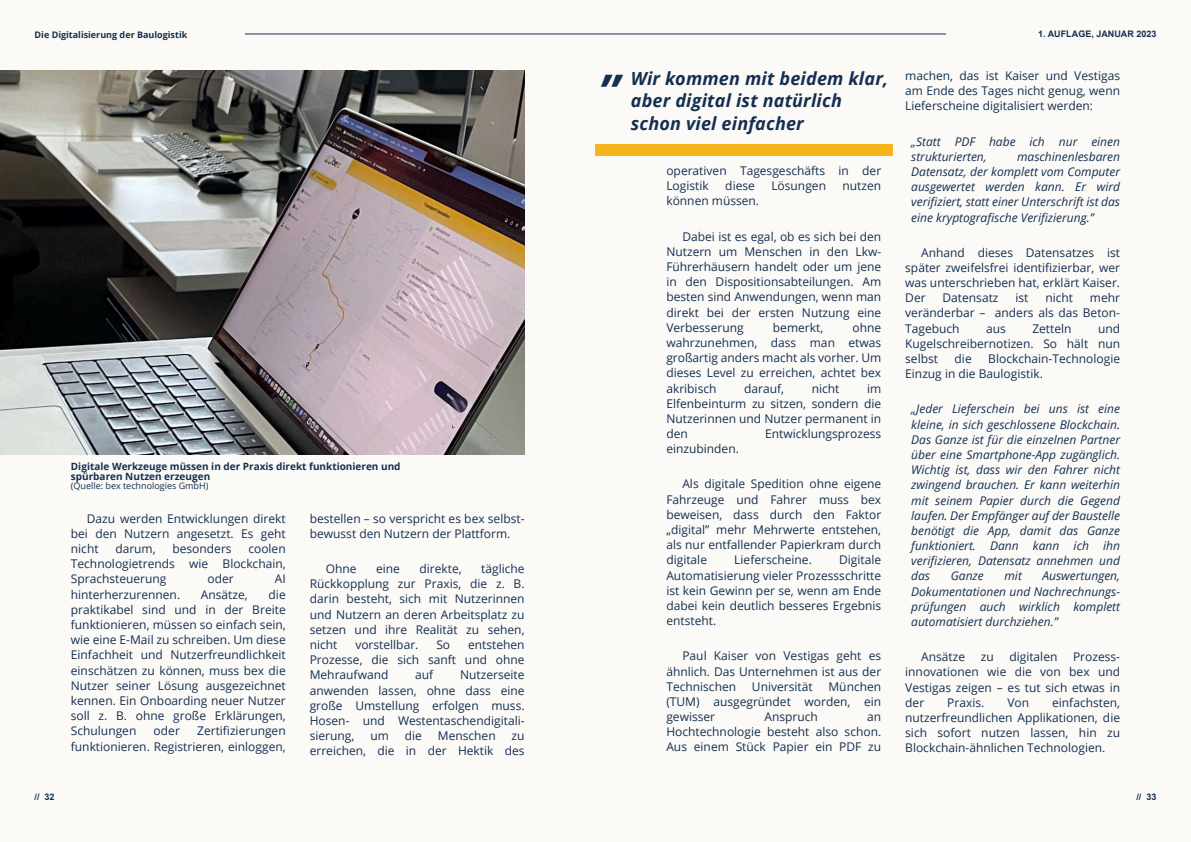
<style>
.page{position:relative;width:1191px;height:842px;background:#fff}
.page>*{position:absolute;margin:0;border:0;box-sizing:border-box;transform-origin:0 0}
.t1{font:italic 700 48px "Open Sans";color:#152f51}
.t2{font:italic 700 18px/22.8px "Open Sans";letter-spacing:.01em;color:#152f51}
.t3{font:12px/15.2px "Open Sans";color:#152f51;text-align:justify}
.t4{font:italic 12px/15.2px "Open Sans";color:#152f51;text-align:justify}
.t5{font:700 10px/10px "Open Sans";color:#152f51}
.t6{font:700 9px "Open Sans";color:#152f51}
.t7{font:700 9px "Arial";color:#152f51}
.t8{font:9px "Open Sans";color:#152f51}
</style>
<div class="page">
<div style="left:0;top:0;width:595px;height:842px;background:#fcfaf7"></div>
<div style="left:595px;top:0;width:596px;height:842px;background:#fcfaf7"></div>
<hr style="left:245px;top:33px;width:700px;height:1px;background:#152f51">
<div style="left:595px;top:144px;width:298px;height:12px;background:#f6b519"></div>
<img style="left:0;top:71px;width:524px;height:384px">
<p class="t6" style="left:35px;top:31px;width:154px">Die Digitalisierung der Baulogistik</p>
<p class="t5" style="left:71px;top:462px;width:331px">Digitale Werkzeuge müssen in der Praxis direkt funktionieren und spürbaren Nutzen erzeugen</p>
<p class="t8" style="left:71px;top:482px;width:139px">(Quelle: bex technologies GmbH)</p>
<p class="t3" style="left:71px;top:512px;width:216px;text-indent:16px">Dazu werden Entwicklungen direkt bei den Nutzern angesetzt. Es geht nicht</p>
<p class="t3" style="left:71px;top:542px;width:216px;text-indent:177px">coolen Technologietrends wie Blockchain, Sprachsteuerung</p>
<p class="t3" style="left:115px;top:542px;width:42px">darum,</p>
<p class="t3" style="left:172px;top:542px;width:61px">besonders</p>
<p class="t3" style="left:207px;top:573px;width:28px">oder</p>
<p class="t3" style="left:275px;top:573px;width:12px">AI</p>
<p class="t3" style="left:71px;top:588px;width:216px;text-indent:198px">die praktikabel sind und in der Breite funktionieren, müssen so einfach sein, wie eine E-Mail zu schreiben. Um diese Einfachheit und Nutzerfreundlichkeit einschätzen zu können, muss bex die Nutzer seiner Lösung ausgezeichnet kennen. Ein Onboarding neuer Nutzer soll z. B. ohne große Erklärungen, Schulungen</p>
<p class="t3" style="left:71px;top:588px;width:111px">hinterherzurennen.</p>
<p class="t3" style="left:201px;top:588px;width:48px">Ansätze,</p>
<p class="t3" style="left:71px;top:725px;width:216px;text-align:right">Zertifizierungen<br>funktionieren. Registrieren, einloggen,</p>
<p class="t3" style="left:154px;top:725px;width:28px">oder</p>
<p class="t3" style="left:310px;top:512px;width:216px">bestellen – so verspricht es bex selbst&shy;bewusst den Nutzern der Plattform.</p>
<p class="t3" style="left:326px;top:562px;width:32px">Ohne</p>
<p class="t3" style="left:376px;top:562px;width:25px">eine</p>
<p class="t3" style="left:419px;top:562px;width:44px">direkte,</p>
<p class="t3" style="left:310px;top:562px;width:216px;text-indent:171px">tägliche Rückkopplung zur Praxis, die z. B. darin besteht, sich mit Nutzerinnen und Nutzern an deren Arbeitsplatz zu setzen und ihre Realität zu sehen, nicht</p>
<p class="t3" style="left:310px;top:638px;width:216px;text-indent:158px">entstehen Prozesse, die sich sanft und ohne Mehraufwand</p>
<p class="t3" style="left:355px;top:638px;width:65px">vorstellbar.</p>
<p class="t3" style="left:436px;top:638px;width:15px">So</p>
<p class="t3" style="left:415px;top:669px;width:20px">auf</p>
<p class="t3" style="left:310px;top:669px;width:216px;text-indent:150px">Nutzerseite anwenden lassen, ohne dass eine große Umstellung erfolgen muss.<br>Hosen- und Westentaschendigitali&shy;sierung,</p>
<p class="t3" style="left:370px;top:729px;width:20px">um</p>
<p class="t3" style="left:405px;top:729px;width:19px">die</p>
<p class="t3" style="left:438px;top:729px;width:59px">Menschen</p>
<p class="t3" style="left:310px;top:729px;width:216px;text-align:right">zu<br>erreichen, die in der Hektik des</p>
<h2 class="t2" style="left:631px;top:68px;width:259px">Wir kommen mit beidem klar, aber digital ist natürlich schon viel einfacher</h2>
<h1 class="t1" style="left:603px;top:43px;width:25px">„</h1>
<p class="t3" style="left:666px;top:164px;width:216px">operativen Tagesgeschäfts in der<br>Logistik</p>
<p class="t3" style="left:725px;top:179px;width:31px">diese</p>
<p class="t3" style="left:771px;top:179px;width:56px">Lösungen</p>
<p class="t3" style="left:842px;top:179px;width:40px">nutzen</p>
<p class="t3" style="left:666px;top:195px;width:94px">können müssen.</p>
<p class="t3" style="left:666px;top:230px;width:216px;text-indent:16px">Dabei ist es egal, ob es sich bei den Nutzern um Menschen in den Lkw-Führerhäusern handelt oder um jene in den Dispositionsabteilungen. Am besten sind Anwendungen, wenn man direkt bei der ersten Nutzung eine Verbesserung</p>
<p class="t3" style="left:666px;top:321px;width:216px;text-indent:186px">ohne wahrzunehmen, dass man etwas großartig anders macht als vorher. Um dieses Level zu erreichen, achtet bex akribisch</p>
<p class="t3" style="left:773px;top:321px;width:52px">bemerkt,</p>
<p class="t3" style="left:744px;top:382px;width:41px">darauf,</p>
<p class="t3" style="left:811px;top:382px;width:29px">nicht</p>
<p class="t3" style="left:666px;top:382px;width:216px;text-indent:201px">im Elfenbeinturm zu sitzen, sondern die Nutzerinnen und Nutzer permanent in den</p>
<p class="t3" style="left:765px;top:427px;width:118px">Entwicklungsprozess</p>
<p class="t3" style="left:666px;top:442px;width:74px">einzubinden.</p>
<p class="t3" style="left:666px;top:478px;width:216px;text-indent:16px">Als digitale Spedition ohne eigene Fahrzeuge und Fahrer muss bex beweisen, dass durch den Faktor „digital” mehr Mehrwerte entstehen, als nur entfallender Papierkram durch digitale</p>
<p class="t3" style="left:734px;top:554px;width:79px">Lieferscheine.</p>
<p class="t3" style="left:666px;top:554px;width:216px;text-indent:173px">Digitale Automatisierung vieler Prozessschritte ist kein Gewinn per se, wenn am Ende dabei kein deutlich besseres Ergebnis entsteht.</p>
<p class="t3" style="left:666px;top:650px;width:216px;text-indent:16px">Paul Kaiser von Vestigas geht es ähnlich. Das Unternehmen ist aus der Technischen</p>
<p class="t3" style="left:666px;top:680px;width:216px;text-indent:162px">München (TUM) ausgegründet worden, ein gewisser</p>
<p class="t3" style="left:752px;top:680px;width:62px">Universität</p>
<p class="t3" style="left:764px;top:710px;width:55px">Anspruch</p>
<p class="t3" style="left:666px;top:710px;width:216px;text-indent:201px">an Hochtechnologie besteht also schon.<br>Aus einem Stück Papier ein PDF zu</p>
<p class="t7" style="left:1038px;top:31px;width:120px">1. AUFLAGE, JANUAR 2023</p>
<p class="t3" style="left:905px;top:69px;width:216px">machen, das ist Kaiser und Vestigas am Ende des Tages nicht genug, wenn Lieferscheine digitalisiert werden:</p>
<p class="t4" style="left:911px;top:135px;width:210px">„Statt PDF habe ich nur einen strukturierten,</p>
<p class="t4" style="left:911px;top:150px;width:210px;text-indent:106px">maschinenlesbaren Datensatz, der komplett vom Computer ausgewertet werden kann. Er wird verifiziert, statt einer Unterschrift ist das eine kryptografische Verifizierung.”</p>
<p class="t3" style="left:905px;top:246px;width:216px;text-indent:16px">Anhand dieses Datensatzes ist später zweifelsfrei identifizierbar, wer was unterschrieben hat, erklärt Kaiser.<br>Der</p>
<p class="t3" style="left:905px;top:291px;width:216px;text-indent:185px">mehr veränderbar – anders als das Beton-Tagebuch</p>
<p class="t3" style="left:942px;top:291px;width:58px">Datensatz</p>
<p class="t3" style="left:1015px;top:291px;width:14px">ist</p>
<p class="t3" style="left:1045px;top:291px;width:29px">nicht</p>
<p class="t3" style="left:905px;top:322px;width:216px;text-indent:193px">und Kugelschreibernotizen. So hält nun selbst</p>
<p class="t3" style="left:986px;top:322px;width:21px">aus</p>
<p class="t3" style="left:1032px;top:322px;width:41px">Zetteln</p>
<p class="t3" style="left:905px;top:352px;width:216px;text-indent:83px">Blockchain-Technologie<br>Einzug in die Baulogistik.</p>
<p class="t4" style="left:911px;top:403px;width:210px">„Jeder Lieferschein bei uns ist eine kleine, in sich geschlossene Blockchain.<br>Das Ganze ist für die einzelnen Partner über eine Smartphone-App zugänglich.<br>Wichtig ist, dass wir den Fahrer nicht zwingend brauchen. Er kann weiterhin mit seinem Papier durch die Gegend laufen. Der Empfänger auf der Baustelle benötigt die App, damit das Ganze funktioniert. Dann kann ich ihn verifizieren, Datensatz annehmen und das</p>
<p class="t3" style="left:954px;top:352px;width:19px">die</p>
<p class="t4" style="left:950px;top:570px;width:35px">Ganze</p>
<p class="t4" style="left:1004px;top:570px;width:19px">mit</p>
<p class="t4" style="left:911px;top:570px;width:210px;text-indent:131px">Auswertungen, Dokumentationen und Nachrechnungs&shy;prüfungen auch wirklich komplett automatisiert durchziehen.”</p>
<p class="t3" style="left:921px;top:650px;width:45px">Ansätze</p>
<p class="t3" style="left:980px;top:650px;width:14px">zu</p>
<p class="t3" style="left:1009px;top:650px;width:50px">digitalen</p>
<p class="t3" style="left:905px;top:650px;width:216px;text-indent:168px">Prozess&shy;innovationen wie die von bex und Vestigas zeigen – es tut sich etwas in der</p>
<p class="t3" style="left:905px;top:696px;width:216px;text-indent:147px">einfachsten, nutzerfreundlichen Applikationen, die sich sofort nutzen lassen, hin zu Blockchain-ähnlichen Technologien.</p>
<p class="t3" style="left:947px;top:696px;width:39px">Praxis.</p>
<p class="t3" style="left:1007px;top:696px;width:23px">Von</p>
<p class="t7" style="left:35px;top:793px;width:22px">// 32</p>
<p class="t7" style="left:1136px;top:793px;width:22px">// 33</p>
</div>
